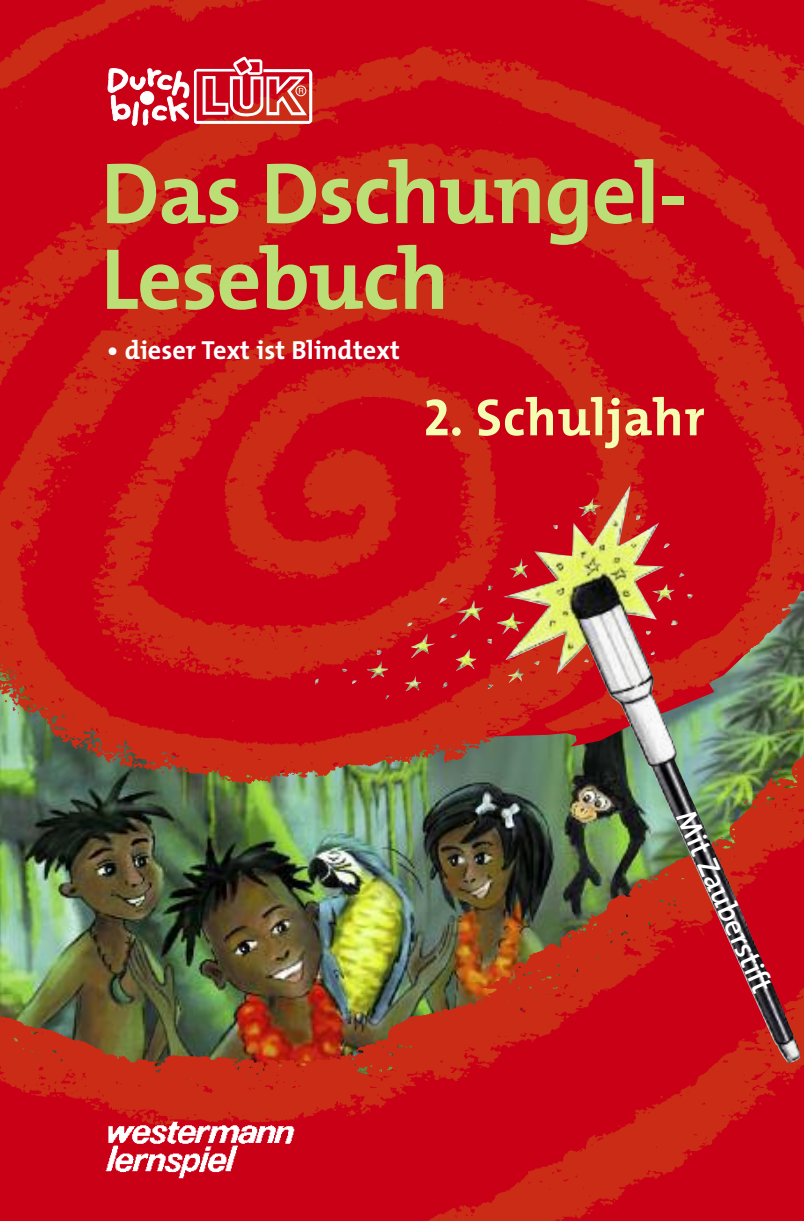
<style>
.page{position:relative;width:804px;height:1221px;background:#fff}
.page>*{position:absolute;margin:0;border:0;box-sizing:border-box;transform-origin:0 0}
.t1{font:700 87.5px/85.8px "The Mix";letter-spacing:-.01em;color:#bbdf76}
.t2{font:700 52.5px "The Mix";letter-spacing:.02em;color:#f4fdb1}
.t3{font:600 29.75px "The Mix";color:#fff}
.t4{font:700 26.25px "The Mix";color:#fff}
.s1{font-family:"The Mix Bold Caps";font-weight:400}
</style>
<div class="page">
<img style="left:0;top:0;width:804px;height:1220px">
<img style="left:105px;top:1120px;width:190px;height:59px">
<svg style="left:108px;top:54px;width:204px;height:88px"></svg>
<div style="left:140px;top:91px;width:14px;height:13px;background:#fff;border-radius:50%"></div>
<div style="left:140px;top:91px;width:14px;height:14px;border:1px solid #fff;border-radius:50%"></div>
<img style="left:504px;top:484px;width:296px;height:578px">
<h1 class="t1" style="left:101px;top:161px;width:588px">Das Dschungel-<br>Lesebuch</h1>
<p class="t4" style="left:107px;top:341px;width:294px">• dieser Text ist Blindtext</p>
<h2 class="t2" style="left:423px;top:400px;width:283px"><span class="s1">2.</span> Schuljahr</h2>
<p class="t3" style="left:693px;top:808px;width:197px;rotate:66deg">Mit Zauberstift</p>
</div>
